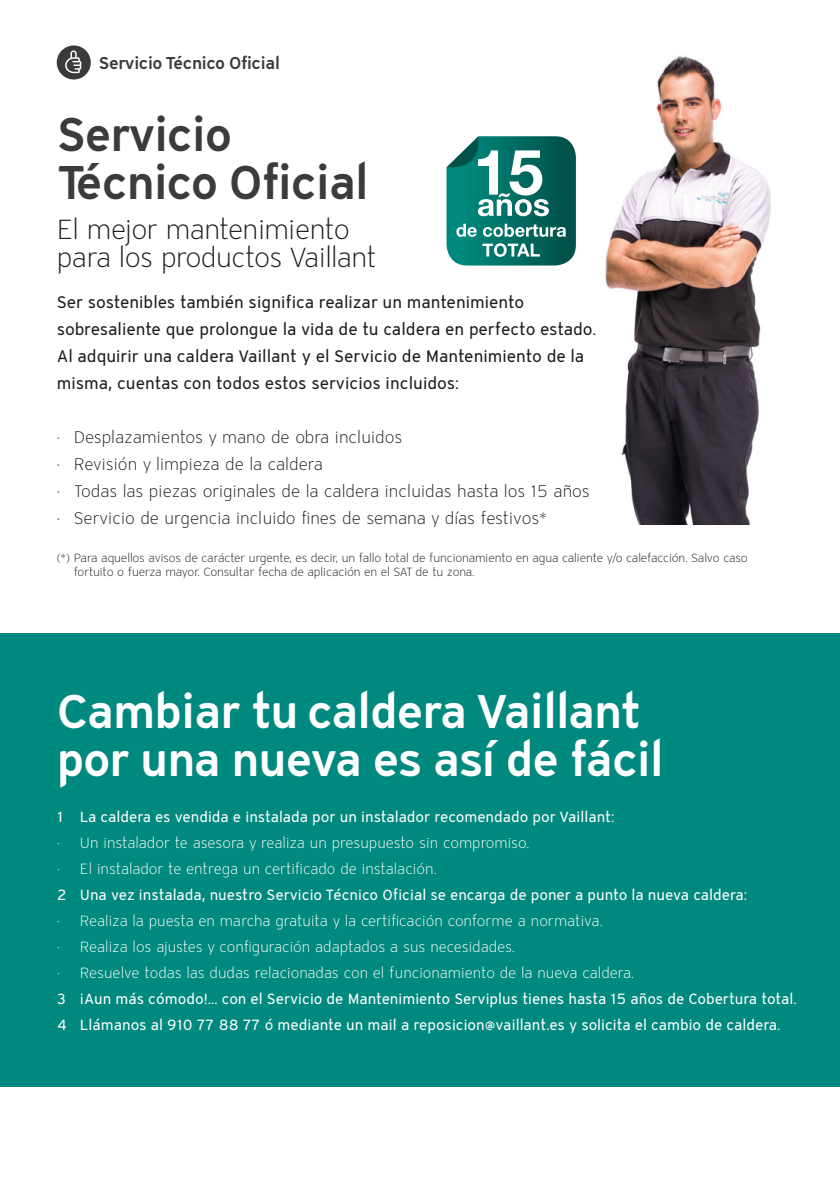
<style>
.page{position:relative;width:840px;height:1191px;background:#fff}
.page>*{position:absolute;margin:0;border:0;box-sizing:border-box;transform-origin:0 0}
.t1{font:600 48px/48px "Vaillant 14";letter-spacing:-.02em;color:#fff}
.t2{font:600 48px/48px "Vaillant 14";letter-spacing:-.02em;color:#3c3b3b}
.t3{font:300 28px/28px "Vaillant 14";letter-spacing:-.02em;color:#1d1d1b}
.t4{font:600 17.4px "Vaillant 14";letter-spacing:-.02em;color:#3c3b3b}
.t5{font:17px/27px "Vaillant 14";letter-spacing:-.005em;color:#1d1d1b}
.t6{font:300 17px/27px "Vaillant 14";color:#1d1d1b}
.t7{font:15px/26px "Vaillant 14";color:#fff}
.t8{font:300 15px/26px "Vaillant 14";letter-spacing:-.005em;color:#fff}
.t9{font:300 12px/14px "Vaillant 14";letter-spacing:-.01em;color:#1d1d1b}
</style>
<div class="page">
<hr style="left:839px;top:0;width:1px;height:1191px;background:#dadada">
<img style="left:605px;top:55px;width:166px;height:469px">
<div style="left:0;top:633px;width:839px;height:453px;background:#00897e"></div>
<div style="left:57px;top:45px;width:34px;height:34px;background:#3c3b3b;border-radius:50%"></div>
<svg style="left:65px;top:50px;width:16px;height:23px"></svg>
<svg style="left:446px;top:136px;width:130px;height:130px"></svg>
<p class="t4" style="left:99px;top:55px;width:182px">Servicio Técnico Oficial</p>
<h1 class="t2" style="left:57px;top:114px;width:313px">Servicio<br>Técnico Oficial</h1>
<h2 class="t3" style="left:57px;top:217px;width:322px">El mejor mantenimiento para los productos Vaillant</h2>
<p class="t5" style="left:57px;top:290px;width:540px">Ser sostenibles también significa realizar un mantenimiento sobresaliente que prolongue la vida de tu caldera en perfecto estado.<br>Al adquirir una caldera Vaillant y el Servicio de Mantenimiento de la misma, cuentas con todos estos servicios incluidos:</p>
<p class="t6" style="left:57px;top:425px;width:534px">· Desplazamientos y mano de obra incluidos<br>· Revisión y limpieza de la caldera<br>· Todas las piezas originales de la caldera incluidas hasta los 15 años · Servicio de urgencia incluido fines de semana y días festivos*</p>
<p class="t9" style="left:74px;top:552px;width:675px;text-indent:-17px">(*) Para aquellos avisos de carácter urgente, es decir, un fallo total de funcionamiento en agua caliente y/o calefacción. Salvo caso fortuito o fuerza mayor. Consultar fecha de aplicación en el SAT de tu zona.</p>
<h1 class="t1" style="left:57px;top:690px;width:608px">Cambiar tu caldera Vaillant por una nueva es así de fácil</h1>
<p class="t7" style="left:57px;top:804px;width:558px">1 La caldera es vendida e instalada por un instalador recomendado por Vaillant:</p>
<p class="t8" style="left:57px;top:830px;width:473px">· Un instalador te asesora y realiza un presupuesto sin compromiso. · El instalador te entrega un certificado de instalación.</p>
<p class="t7" style="left:57px;top:882px;width:691px">2 Una vez instalada, nuestro Servicio Técnico Oficial se encarga de poner a punto la nueva caldera:</p>
<p class="t8" style="left:57px;top:908px;width:578px">· Realiza la puesta en marcha gratuita y la certificación conforme a normativa.<br>· Realiza los ajustes y configuración adaptados a sus necesidades.<br>· Resuelve todas las dudas relacionadas con el funcionamiento de la nueva caldera.</p>
<p class="t7" style="left:57px;top:986px;width:740px">3 ¡Aun más cómodo!… con el Servicio de Mantenimiento Serviplus tienes hasta 15 años de Cobertura total.<br>4 Llámanos al 910 77 88 77 ó mediante un mail a reposicion@vaillant.es y solicita el cambio de caldera.</p>
</div>
